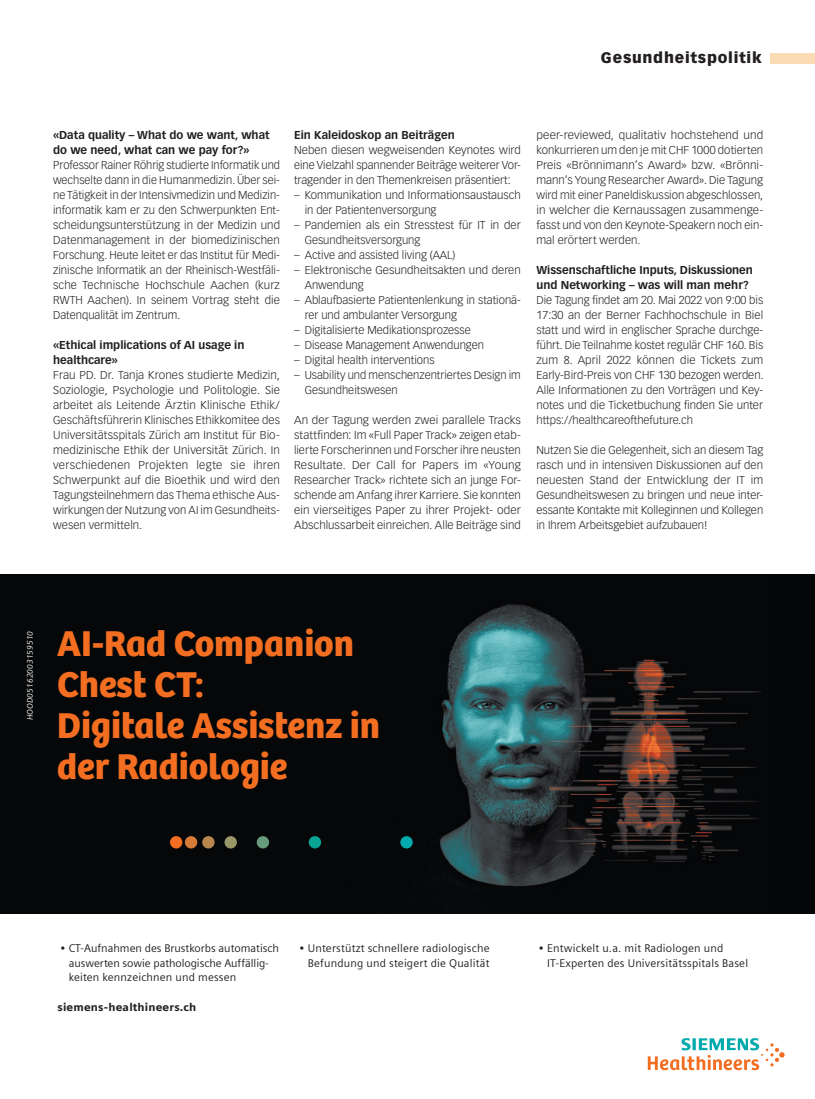
<style>
.page{position:relative;width:815px;height:1099px;background:#fff}
.page>*{position:absolute;margin:0;border:0;box-sizing:border-box;transform-origin:0 0}
.t1{font:37.25px/41px "Bree SH Headline Regular";color:#f36e21}
.t2{font:900 15px "Vectora LT Std";letter-spacing:.05em;color:#231f20}
.Lauftext{font:300 11.25px/15px "Vectora LT Std";color:#231f20;text-align:justify}
.Lauftext-2{font:300 11.25px/15px "Vectora LT Std";color:#231f20;text-align:justify;scale:1.04 1}
._2__Zwischentitel{font:700 11.25px/15px "Vectora LT Std";color:#231f20}
.t3{font:11.12px/14.9px "Siemens Sans";letter-spacing:.015em;color:#231f20}
.t4{font:900 11.12px "Siemens Sans";letter-spacing:.015em;color:#231f20}
.t5{font:italic 8.12px "Siemens Sans";letter-spacing:.015em;color:#fff}
</style>
<div class="page">
<div style="left:770px;top:53px;width:45px;height:10px;background:#fbdbb3"></div>
<img style="left:0;top:574px;width:815px;height:339px">
<div style="left:170px;top:836px;width:12px;height:12px;background:#f36e21;border-radius:50%"></div>
<div style="left:185px;top:836px;width:12px;height:12px;background:#d67c38;border-radius:50%"></div>
<div style="left:202px;top:836px;width:13px;height:12px;background:#ba864f;border-radius:50%"></div>
<div style="left:225px;top:836px;width:12px;height:12px;background:#999768;border-radius:50%"></div>
<div style="left:257px;top:836px;width:12px;height:12px;background:#669b7e;border-radius:50%"></div>
<div style="left:309px;top:836px;width:12px;height:12px;background:#0aa495;border-radius:50%"></div>
<div style="left:400px;top:836px;width:13px;height:12px;background:#00aaad;border-radius:50%"></div>
<svg style="left:648px;top:1038px;width:137px;height:32px"></svg>
<svg style="left:0;top:574px;width:4px;height:3px"></svg>
<svg style="left:811px;top:574px;width:4px;height:3px"></svg>
<h2 class="t2" style="left:601px;top:49px;width:162px">Gesundheitspolitik</h2>
<p class="_2__Zwischentitel" style="left:53px;top:128px;width:218px">«Data quality – What do we want, what do we need, what can we pay for?»</p>
<p class="Lauftext" style="left:53px;top:158px;width:228px">Professor Rainer Röhrig studierte Informatik und wechselte dann in die Humanmedizin. Über sei&shy;ne Tätigkeit in der Intensivmedizin und Medizin&shy;informatik kam er zu den Schwerpunkten Ent&shy;scheidungsunterstützung in der Medizin und Datenmanagement in der biomedizinischen Forschung. Heute leitet er das Institut für Medi&shy;zinische Informatik an der Rheinisch-Westfäli&shy;sche Technische Hochschule Aachen (kurz RWTH Aachen). In seinem Vortrag steht die Datenqualität im Zentrum.</p>
<p class="_2__Zwischentitel" style="left:53px;top:338px;width:193px">«Ethical implications of AI usage in healthcare»</p>
<p class="Lauftext" style="left:53px;top:368px;width:228px">Frau PD. Dr. Tanja Krones studierte Medizin, Soziologie, Psychologie und Politologie. Sie arbeitet als Leitende Ärztin Klinische Ethik/ Geschäftsführerin Klinisches Ethikkomitee des Universitätsspitals Zürich am Institut für Bio&shy;medizinische Ethik der Universität Zürich. In verschiedenen Projekten legte sie ihren Schwerpunkt auf die Bioethik und wird den Tagungsteilnehmern das Thema ethische Aus&shy;wirkungen der Nutzung von AI im Gesundheits&shy;wesen vermitteln.</p>
<p class="_2__Zwischentitel" style="left:294px;top:128px;width:162px">Ein Kaleidoskop an Beiträgen</p>
<p class="Lauftext" style="left:294px;top:143px;width:228px">Neben diesen wegweisenden Keynotes wird eine Vielzahl spannender Beiträge weiterer Vor&shy;tragender in den Themenkreisen präsentiert:</p>
<p class="Lauftext" style="left:305px;top:188px;width:218px;text-indent:-11px">– Kommunikation und Informationsaustausch in der Patientenversorgung</p>
<p class="Lauftext" style="left:305px;top:218px;width:218px;text-indent:-11px">– Pandemien als ein Stresstest für IT in der<br>Gesundheitsversorgung</p>
<p class="Lauftext" style="left:294px;top:248px;width:163px">– Active and assisted living (AAL)</p>
<p class="Lauftext" style="left:305px;top:263px;width:217px;text-indent:-11px">– Elektronische Gesundheitsakten und deren<br>Anwendung</p>
<p class="Lauftext" style="left:305px;top:293px;width:218px;text-indent:-11px">– Ablaufbasierte Patientenlenkung in stationä&shy;rer und ambulanter Versorgung</p>
<p class="Lauftext" style="left:294px;top:323px;width:178px">– Digitalisierte Medikationsprozesse</p>
<p class="Lauftext" style="left:294px;top:338px;width:191px">– Disease Management Anwendungen</p>
<p class="Lauftext" style="left:294px;top:353px;width:142px">– Digital health interventions</p>
<p class="Lauftext" style="left:305px;top:368px;width:218px;text-indent:-11px">– Usability und menschenzentriertes Design im<br>Gesundheitswesen</p>
<p class="Lauftext" style="left:294px;top:413px;width:228px">An der Tagung werden zwei parallele Tracks stattfinden: Im «Full Paper Track» zeigen etab&shy;lierte Forscherinnen und Forscher ihre neusten Resultate. Der Call for Papers im «Young Researcher Track» richtete sich an junge For&shy;schende am Anfang ihrer Karriere. Sie konnten ein vierseitiges Paper zu ihrer Projekt- oder Abschlussarbeit einreichen. Alle Beiträge sind</p>
<p class="Lauftext-2" style="left:536px;top:128px;width:220px">peer-reviewed, qualitativ hochstehend und konkurrieren um den je mit CHF 1000 dotierten Preis «Brönnimann’s Award» bzw. «Brönni&shy;mann’s Young Researcher Award». Die Tagung wird mit einer Paneldiskussion abgeschlossen, in welcher die Kernaussagen zusammenge&shy;fasst und von den Keynote-Speakern noch ein&shy;mal erörtert werden.</p>
<p class="_2__Zwischentitel" style="left:536px;top:263px;width:218px">Wissenschaftliche Inputs, Diskussionen und Networking – was will man mehr?</p>
<p class="Lauftext" style="left:536px;top:293px;width:229px">Die Tagung findet am 20. Mai 2022 von 9:00 bis 17:30 an der Berner Fachhochschule in Biel statt und wird in englischer Sprache durchge&shy;führt. Die Teilnahme kostet regulär CHF 160. Bis zum 8. April 2022 können die Tickets zum Early-Bird-Preis von CHF 130 bezogen werden.<br>Alle Informationen zu den Vorträgen und Key&shy;notes und die Ticketbuchung finden Sie unter https://healthcareofthefuture.ch</p>
<p class="Lauftext" style="left:536px;top:443px;width:228px">Nutzen Sie die Gelegenheit, sich an diesem Tag rasch und in intensiven Diskussionen auf den neuesten Stand der Entwicklung der IT im Gesundheitswesen zu bringen und neue inter&shy;essante Kontakte mit Kolleginnen und Kollegen in Ihrem Arbeitsgebiet aufzubauen!</p>
<p class="t5" style="left:26px;top:720px;width:91px;rotate:-90deg">HOOD05162003159510</p>
<h1 class="t1" style="left:57px;top:623px;width:324px">AI-Rad Companion<br>Chest CT:<br>Digitale Assistenz in der Radiologie</h1>
<p class="t3" style="left:69px;top:940px;width:212px;text-indent:-9px">• CT-Aufnahmen des Brustkorbs automatisch auswerten sowie pathologische Auffällig&shy;keiten kennzeichnen und messen</p>
<p class="t3" style="left:299px;top:940px;width:192px;text-align:right">• Unterstützt schnellere radiologische<br>Befundung und steigert die Qualität</p>
<p class="t3" style="left:547px;top:940px;width:202px;text-indent:-9px">• Entwickelt u.a. mit Radiologen und<br>IT-Experten des Universitätsspitals Basel</p>
<p class="t4" style="left:57px;top:1000px;width:140px">siemens-healthineers.ch</p>
</div>
